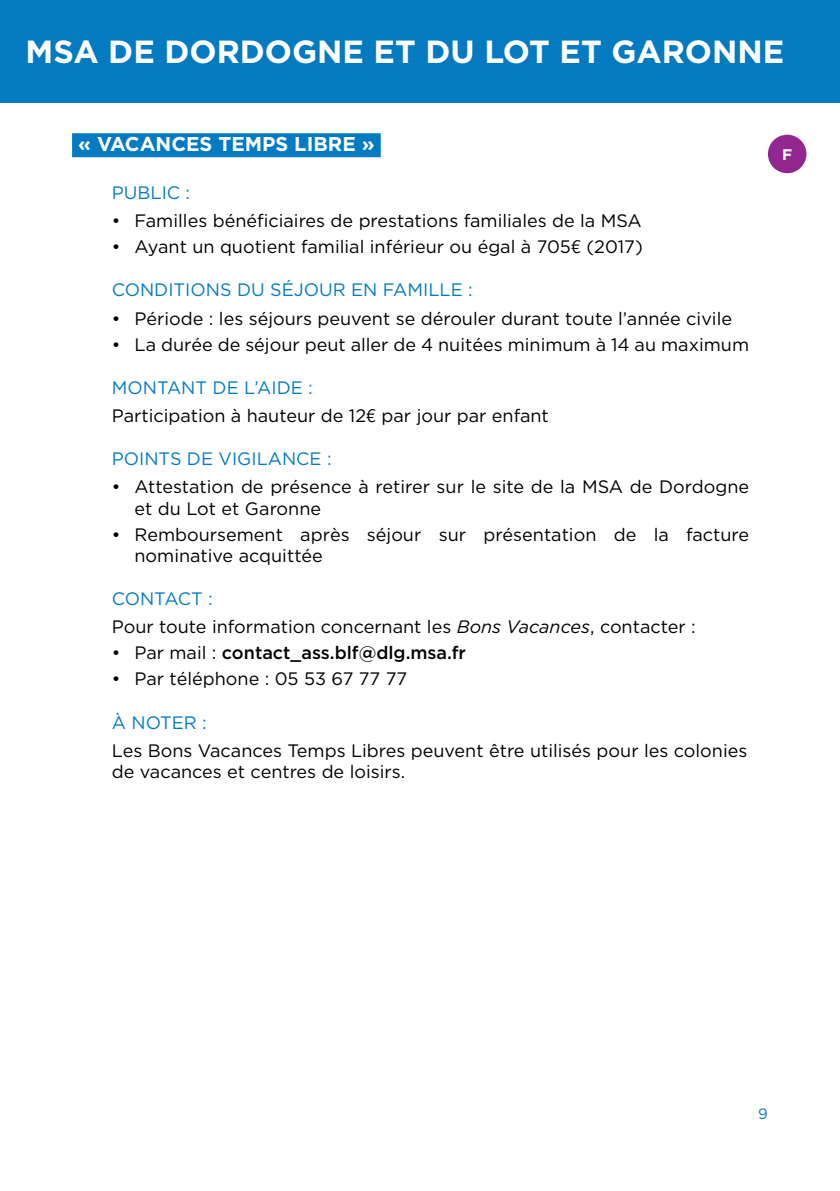
<style>
.page{position:relative;width:840px;height:1191px;background:#fff}
.page>*{position:absolute;margin:0;border:0;box-sizing:border-box;transform-origin:0 0}
.t1{font:700 32px "Gotham";color:#fff}
.t2{font:700 20px "Gotham";color:#fff}
.t3{font:18px/21.6px "Gotham";color:#000}
.t4{font:18px "Gotham";color:#047bc1}
.t5{font:500 18px "Gotham";color:#000}
.t6{font:700 15.4px "Gotham";color:#fff}
.t7{font:15px "Gotham";color:#047bc1}
.s1{font-family:"Avenir"}
.s2{color:#047bc1}
.s3{font-style:italic}
.s4{font-weight:400}
</style>
<div class="page">
<div style="left:0;top:0;width:839px;height:103px;background:#047bc1"></div>
<div style="left:72px;top:133px;width:308px;height:24px;background:#047bc1"></div>
<div style="left:767px;top:135px;width:39px;height:38px;background:#92278f;border-radius:50%"></div>
<h1 class="t1" style="left:26px;top:33px;width:759px">MSA DE DORDOGNE ET DU LOT ET GARONNE</h1>
<p class="t2" style="left:78px;top:133px;width:298px">« VACANCES TEMPS LIBRE »</p>
<p class="t4" style="left:112px;top:183px;width:80px">PUBLIC :</p>
<p class="t3" style="left:112px;top:210px;width:531px">• Familles bénéficiaires de prestations familiales de la MSA</p>
<p class="t3" style="left:112px;top:236px;width:532px">• Ayant un quotient familial inférieur ou égal à 705<span class="s1">€</span> (2017)</p>
<p class="t4" style="left:112px;top:280px;width:362px">CONDITIONS DU SÉJOUR EN FAMILLE :</p>
<p class="t3" style="left:112px;top:307px;width:621px">• Période : les séjours peuvent se dérouler durant toute l’année civile</p>
<p class="t3" style="left:112px;top:333px;width:638px">• La durée de séjour peut aller de 4 nuitées minimum à 14 au maximum</p>
<p class="t3" style="left:112px;top:373px;width:438px;line-height:28px"><span class="s2">MONTANT DE L’AIDE :<br></span>Participation à hauteur de 12<span class="s1">€</span> par jour par enfant</p>
<p class="t4" style="left:112px;top:448px;width:221px">POINTS DE VIGILANCE :</p>
<p class="t3" style="left:134px;top:475px;width:615px;text-indent:-23px">• Attestation de présence à retirer sur le site de la MSA de Dordogne et du Lot et Garonne</p>
<p class="t3" style="left:134px;top:523px;width:615px;text-indent:-23px">• Remboursement après séjour sur présentation de la facture nominative acquittée</p>
<p class="t3" style="left:112px;top:585px;width:585px;line-height:28px"><span class="s2">CONTACT :<br></span>Pour toute information concernant les <span class="s3">Bons Vacances</span>, contacter :</p>
<p class="t5" style="left:112px;top:643px;width:355px"><span class="s4">• Par mail :</span> contact_ass.blf@dlg.msa.fr</p>
<p class="t3" style="left:112px;top:668px;width:297px">• Par téléphone : 05 53 67 77 77</p>
<p class="t4" style="left:112px;top:712px;width:97px">À NOTER :</p>
<p class="t3" style="left:112px;top:739px;width:636px">Les Bons Vacances Temps Libres peuvent être utilisés pour les colonies de vacances et centres de loisirs.</p>
<p class="t6" style="left:781px;top:146px;width:12px">F</p>
<p class="t7" style="left:757px;top:1105px;width:11px">9</p>
</div>
